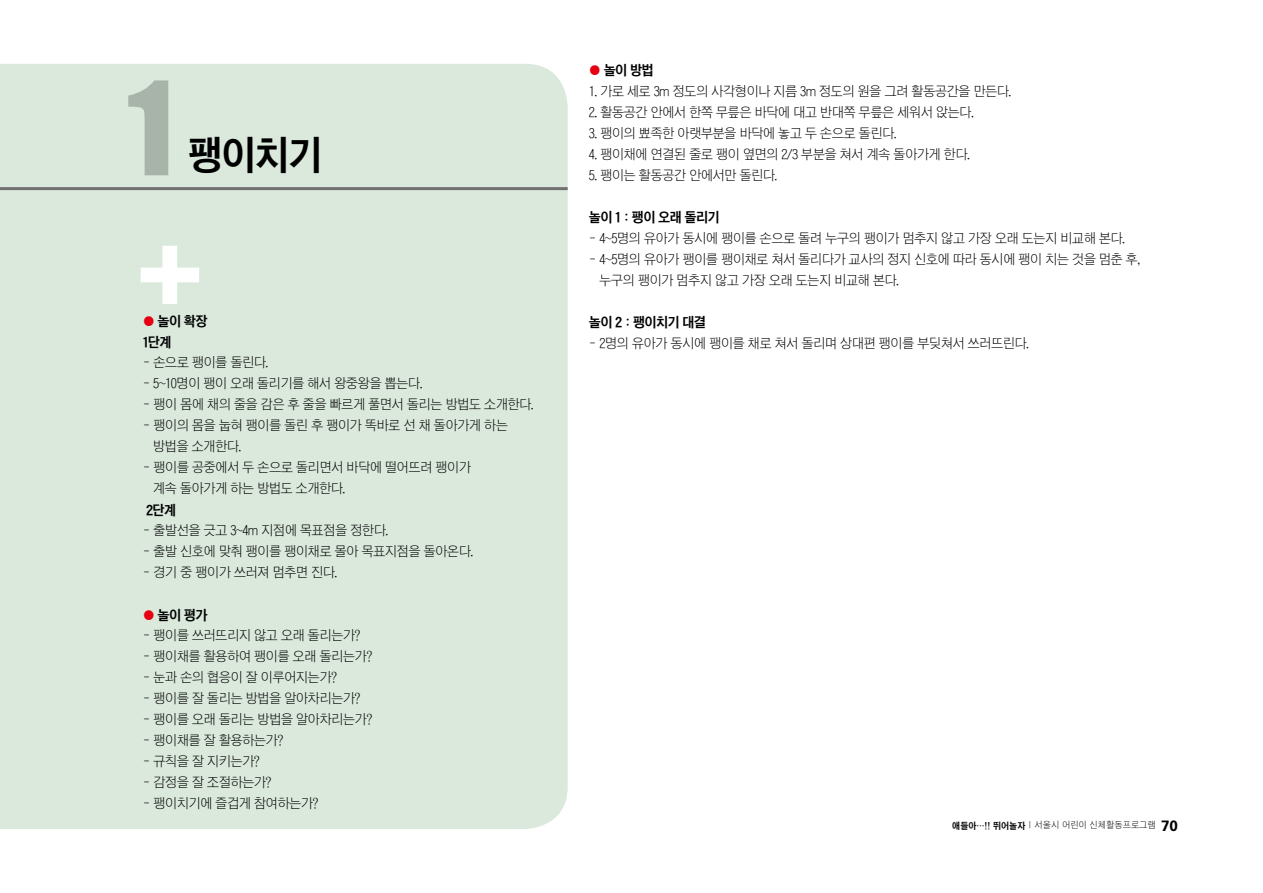
<style>
.page{position:relative;width:1263px;height:893px;background:#fff}
.page>*{position:absolute;margin:0;border:0;box-sizing:border-box;transform-origin:0 0}
.t1{font:120px "Impact";color:#a8b4aa}
.t2{font:39px "Csn Kg";color:#000}
.t3{font:13.5px/21px "Cs Sg";letter-spacing:-.05em;color:#000}
.t4{font:13.5px/21px "Csn Kg";letter-spacing:-.05em;color:#000}
.t5{font:9px "Cs Sg";color:#000}
.s1{color:#e60012}
.s2{font-family:"Csn Kg"}
.s3{font-family:"Univers LT";font-weight:700;font-size:15px}
</style>
<div class="page">
<div style="left:0;top:64px;width:568px;height:765px;background:#dae9dc"></div>
<hr style="left:0;top:187px;width:568px;height:3px;background:#727171">
<svg style="left:141px;top:246px;width:58px;height:58px"></svg>
<h1 class="t1" style="left:128px;top:35px;width:47px">1</h1>
<h2 class="t2" style="left:188px;top:136px;width:136px">팽이치기</h2>
<p class="t4" style="left:143px;top:311px;width:66px"><span class="s1">●</span> 놀이 확장<br>1단계</p>
<p class="t3" style="left:143px;top:352px;width:127px">- 손으로 팽이를 돌린다.</p>
<p class="t3" style="left:143px;top:373px;width:281px">- 5~10명이 팽이 오래 돌리기를 해서 왕중왕을 뽑는다.</p>
<p class="t3" style="left:143px;top:394px;width:392px">- 팽이 몸에 채의 줄을 감은 후 줄을 빠르게 풀면서 돌리는 방법도 소개한다.</p>
<p class="t3" style="left:153px;top:415px;width:357px;text-indent:-10px">- 팽이의 몸을 눕혀 팽이를 돌린 후 팽이가 똑바로 선 채 돌아가게 하는 방법을 소개한다.</p>
<p class="t3" style="left:153px;top:457px;width:320px;text-indent:-10px">- 팽이를 공중에서 두 손으로 돌리면서 바닥에 떨어뜨려 팽이가 계속 돌아가게 하는 방법도 소개한다.</p>
<p class="t4" style="left:146px;top:500px;width:32px">2단계</p>
<p class="t3" style="left:143px;top:520px;width:247px">- 출발선을 긋고 3~4m 지점에 목표점을 정한다.</p>
<p class="t3" style="left:143px;top:541px;width:332px">- 출발 신호에 맞춰 팽이를 팽이채로 몰아 목표지점을 돌아온다.</p>
<p class="t3" style="left:143px;top:562px;width:196px">- 경기 중 팽이가 쓰러져 멈추면 진다.</p>
<p class="t4" style="left:143px;top:605px;width:66px"><span class="s1">●</span> 놀이 평가</p>
<p class="t3" style="left:143px;top:625px;width:219px">- 팽이를 쓰러뜨리지 않고 오래 돌리는가?</p>
<p class="t3" style="left:143px;top:646px;width:231px">- 팽이채를 활용하여 팽이를 오래 돌리는가?</p>
<p class="t3" style="left:143px;top:667px;width:196px">- 눈과 손의 협응이 잘 이루어지는가?</p>
<p class="t3" style="left:143px;top:688px;width:219px">- 팽이를 잘 돌리는 방법을 알아차리는가?</p>
<p class="t3" style="left:143px;top:709px;width:231px">- 팽이를 오래 돌리는 방법을 알아차리는가?</p>
<p class="t3" style="left:143px;top:730px;width:142px">- 팽이채를 잘 활용하는가?</p>
<p class="t3" style="left:143px;top:751px;width:119px">- 규칙을 잘 지키는가?</p>
<p class="t3" style="left:143px;top:772px;width:130px">- 감정을 잘 조절하는가?</p>
<p class="t3" style="left:143px;top:793px;width:177px">- 팽이치기에 즐겁게 참여하는가?</p>
<p class="t4" style="left:589px;top:60px;width:66px"><span class="s1">●</span> 놀이 방법</p>
<p class="t3" style="left:589px;top:80px;width:424px">1. 가로 세로 3m 정도의 사각형이나 지름 3m 정도의 원을 그려 활동공간을 만든다.</p>
<p class="t3" style="left:589px;top:101px;width:386px">2. 활동공간 안에서 한쪽 무릎은 바닥에 대고 반대쪽 무릎은 세워서 앉는다.</p>
<p class="t3" style="left:589px;top:122px;width:309px">3. 팽이의 뾰족한 아랫부분을 바닥에 놓고 두 손으로 돌린다.</p>
<p class="t3" style="left:589px;top:143px;width:382px">4. 팽이채에 연결된 줄로 팽이 옆면의 2/3 부분을 쳐서 계속 돌아가게 한다.</p>
<p class="t3" style="left:589px;top:164px;width:190px">5. 팽이는 활동공간 안에서만 돌린다.</p>
<p class="t4" style="left:589px;top:207px;width:132px">놀이 1 : 팽이 오래 돌리기</p>
<p class="t3" style="left:589px;top:227px;width:538px">- 4~5명의 유아가 동시에 팽이를 손으로 돌려 누구의 팽이가 멈추지 않고 가장 오래 도는지 비교해 본다.</p>
<p class="t3" style="left:599px;top:248px;width:543px;text-indent:-10px">- 4~5명의 유아가 팽이를 팽이채로 쳐서 돌리다가 교사의 정지 신호에 따라 동시에 팽이 치는 것을 멈춘 후, 누구의 팽이가 멈추지 않고 가장 오래 도는지 비교해 본다.</p>
<p class="t4" style="left:589px;top:312px;width:119px">놀이 2 : 팽이치기 대결</p>
<p class="t3" style="left:589px;top:332px;width:442px">- 2명의 유아가 동시에 팽이를 채로 쳐서 돌리며 상대편 팽이를 부딪쳐서 쓰러뜨린다.</p>
<p class="t5" style="left:952px;top:820px;width:227px"><span class="s2">애들아…!! 뛰어놀자</span> | 서울시 어린이 신체활동프로그램 <span class="s3">70</span></p>
</div>
